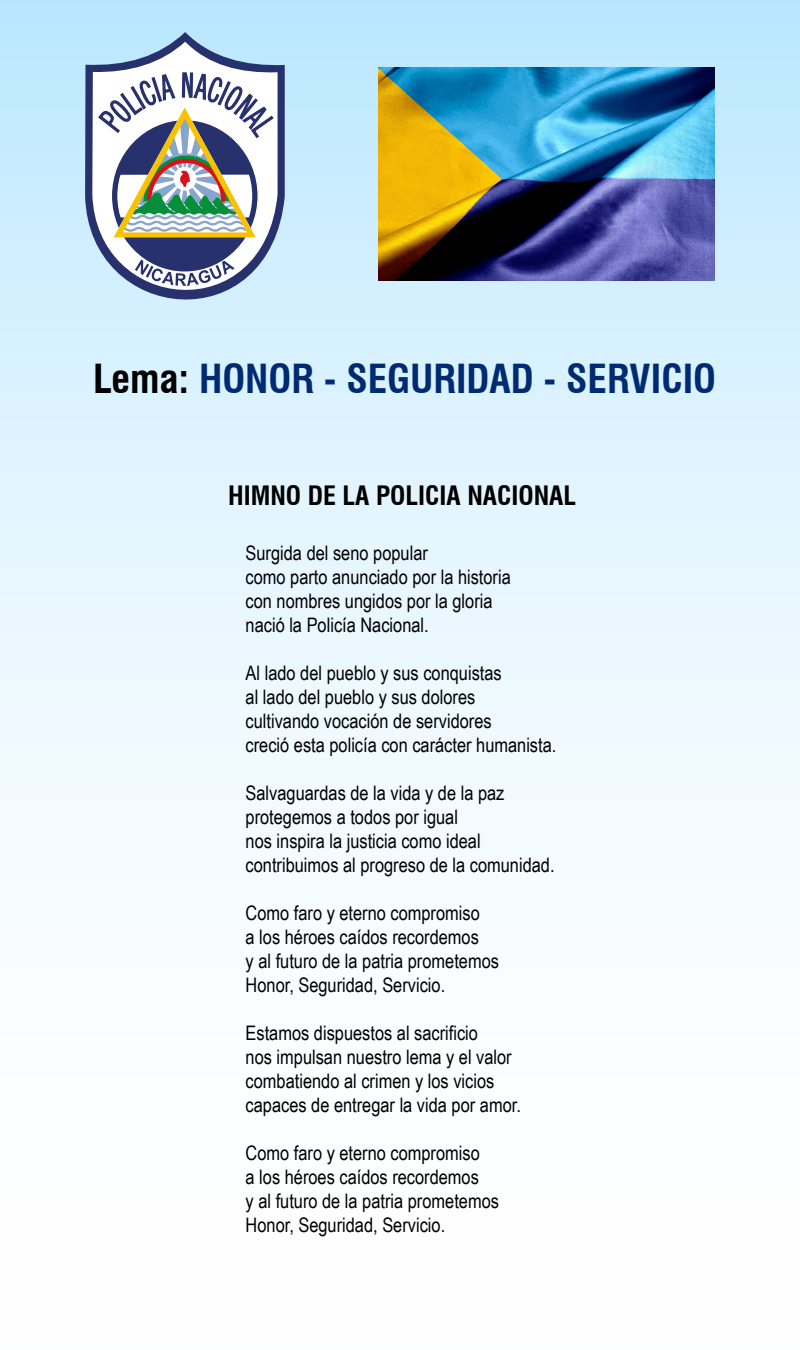
<style>
.page{position:relative;width:800px;height:1350px;background:#fff}
.page>*{position:absolute;margin:0;border:0;box-sizing:border-box;transform-origin:0 0}
.t1{font:700 condensed 39.12px "Swiss 721 BT";color:#002b70}
.t2{font:700 condensed 26.12px "Swiss 721 BT";color:#000}
.t3{font:20px/24px "Arial Narrow";color:#000}
.s1{color:#000}
</style>
<div class="page">
<div style="left:0;top:0;width:800px;height:1350px;background:linear-gradient(to bottom,#c4eaff,#fff)"></div>
<img style="left:378px;top:67px;width:337px;height:214px">
<svg style="left:85px;top:32px;width:200px;height:311px;background:#a2bdda"></svg>
<svg style="left:92px;top:42px;width:186px;height:288px;background:#b8cee4"></svg>
<div style="left:115px;top:123px;width:140px;height:146px;background:#27316d;border-radius:50%"></div>
<svg style="left:135px;top:259px;width:100px;height:27px"></svg>
<svg style="left:97px;top:64px;width:178px;height:173px"></svg>
<h1 class="t1" style="left:93px;top:356px;width:624px"><span class="s1">Lema:</span> HONOR - SEGURIDAD - SERVICIO</h1>
<h2 class="t2" style="left:228px;top:479px;width:350px">HIMNO DE LA POLICIA NACIONAL</h2>
<p class="t3" style="left:246px;top:540px;width:267px">Surgida del seno popular<br>como parto anunciado por la historia con nombres ungidos por la gloria nació la Policía Nacional.</p>
<p class="t3" style="left:246px;top:660px;width:312px">Al lado del pueblo y sus conquistas<br>al lado del pueblo y sus dolores<br>cultivando vocación de servidores<br>creció esta policía con carácter humanista.</p>
<p class="t3" style="left:246px;top:780px;width:311px">Salvaguardas de la vida y de la paz protegemos a todos por igual<br>nos inspira la justicia como ideal contribuimos al progreso de la comunidad.</p>
<p class="t3" style="left:246px;top:900px;width:255px">Como faro y eterno compromiso<br>a los héroes caídos recordemos<br>y al futuro de la patria prometemos<br>Honor, Seguridad, Servicio.</p>
<p class="t3" style="left:246px;top:1020px;width:277px">Estamos dispuestos al sacrificio<br>nos impulsan nuestro lema y el valor combatiendo al crimen y los vicios capaces de entregar la vida por amor.</p>
<p class="t3" style="left:246px;top:1140px;width:255px">Como faro y eterno compromiso<br>a los héroes caídos recordemos<br>y al futuro de la patria prometemos<br>Honor, Seguridad, Servicio.</p>
</div>
